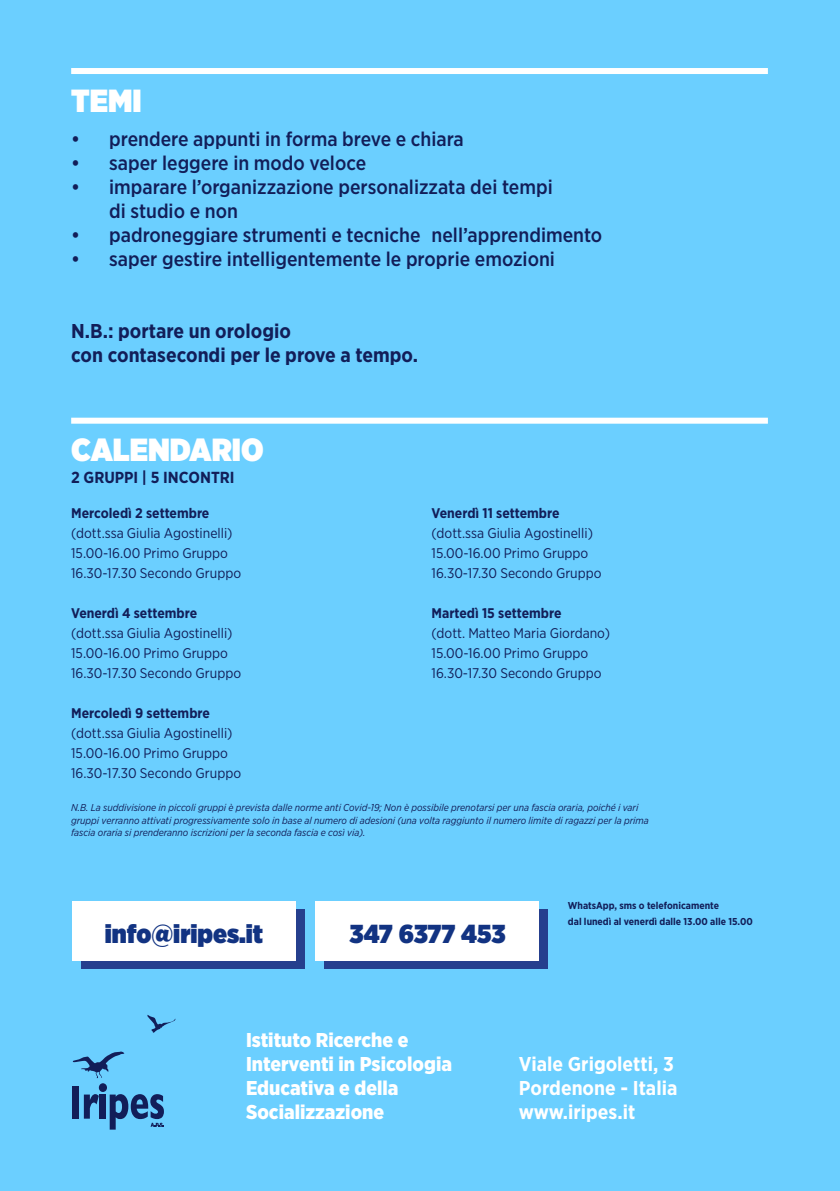
<style>
.page{position:relative;width:840px;height:1191px;background:#fff}
.page>*{position:absolute;margin:0;border:0;box-sizing:border-box;transform-origin:0 0}
.t1{font:900 32px "Gotham Narrow";color:#fff}
.t2{font:900 26px "Gotham Narrow";color:#123382}
.t3{font:500 20px "Gotham Narrow";color:#121e59}
.t4{font:900 20px/24px "Gotham Narrow";color:#fff}
.t5{font:700 20px "Gotham Narrow";color:#121e59}
.t6{font:700 20px "Gotham Narrow";color:#fff}
.t7{font:700 16px "Gotham Narrow";color:#121e59}
.t8{font:14px "Gotham Narrow";color:#121e59}
.t9{font:700 14px "Gotham Narrow";color:#121e59}
.t10{font:italic 10px/12px "Gotham Narrow";color:#121e59}
.t11{font:700 10px "Gotham Narrow";color:#121e59}
</style>
<div class="page">
<div style="left:0;top:0;width:839px;height:1191px;background:#6bcfff"></div>
<div style="left:71px;top:418px;width:696px;height:6px;background:#fff"></div>
<div style="left:71px;top:68px;width:696px;height:6px;background:#fff"></div>
<svg style="left:147px;top:1014px;width:29px;height:19px"></svg>
<svg style="left:72px;top:1051px;width:92px;height:78px"></svg>
<div style="left:324px;top:909px;width:224px;height:60px;background:#253f8e"></div>
<div style="left:81px;top:909px;width:224px;height:60px;background:#253f8e"></div>
<div style="left:315px;top:901px;width:224px;height:60px;background:#fff"></div>
<div style="left:72px;top:901px;width:224px;height:59px;background:#fff"></div>
<p class="t1" style="left:71px;top:79px;width:72px">TEMI</p>
<p class="t3" style="left:71px;top:126px;width:394px">• prendere appunti in forma breve e chiara</p>
<p class="t3" style="left:71px;top:150px;width:296px">• saper leggere in modo veloce</p>
<p class="t3" style="left:71px;top:174px;width:483px">• imparare l’organizzazione personalizzata dei tempi</p>
<p class="t3" style="left:109px;top:198px;width:130px">di studio e non</p>
<p class="t3" style="left:71px;top:222px;width:532px">• padroneggiare strumenti e tecniche nell’apprendimento</p>
<p class="t3" style="left:71px;top:246px;width:485px">• saper gestire intelligentemente le proprie emozioni</p>
<p class="t5" style="left:71px;top:318px;width:221px">N.B.: portare un orologio</p>
<p class="t5" style="left:71px;top:342px;width:348px">con contasecondi per le prove a tempo.</p>
<p class="t1" style="left:71px;top:428px;width:194px">CALENDARIO</p>
<p class="t7" style="left:71px;top:467px;width:165px">2 GRUPPI | 5 INCONTRI</p>
<p class="t9" style="left:71px;top:504px;width:140px">Mercoledì 2 settembre</p>
<p class="t8" style="left:71px;top:524px;width:163px">(dott.ssa Giulia Agostinelli)</p>
<p class="t8" style="left:71px;top:544px;width:158px">15.00-16.00 Primo Gruppo</p>
<p class="t8" style="left:71px;top:564px;width:171px">16.30-17.30 Secondo Gruppo</p>
<p class="t9" style="left:71px;top:604px;width:127px">Venerdì 4 settembre</p>
<p class="t8" style="left:71px;top:624px;width:163px">(dott.ssa Giulia Agostinelli)</p>
<p class="t8" style="left:71px;top:644px;width:158px">15.00-16.00 Primo Gruppo</p>
<p class="t8" style="left:71px;top:664px;width:171px">16.30-17.30 Secondo Gruppo</p>
<p class="t9" style="left:71px;top:704px;width:140px">Mercoledì 9 settembre</p>
<p class="t8" style="left:71px;top:724px;width:163px">(dott.ssa Giulia Agostinelli)</p>
<p class="t8" style="left:71px;top:744px;width:158px">15.00-16.00 Primo Gruppo</p>
<p class="t8" style="left:71px;top:764px;width:171px">16.30-17.30 Secondo Gruppo</p>
<p class="t9" style="left:431px;top:504px;width:129px">Venerdì 11 settembre</p>
<p class="t8" style="left:431px;top:524px;width:163px">(dott.ssa Giulia Agostinelli)</p>
<p class="t8" style="left:431px;top:544px;width:158px">15.00-16.00 Primo Gruppo</p>
<p class="t8" style="left:431px;top:564px;width:171px">16.30-17.30 Secondo Gruppo</p>
<p class="t9" style="left:431px;top:604px;width:131px">Martedì 15 settembre</p>
<p class="t8" style="left:431px;top:624px;width:180px">(dott. Matteo Maria Giordano)</p>
<p class="t8" style="left:431px;top:644px;width:158px">15.00-16.00 Primo Gruppo</p>
<p class="t8" style="left:431px;top:664px;width:171px">16.30-17.30 Secondo Gruppo</p>
<p class="t10" style="left:71px;top:801px;width:579px">N.B. La suddivisione in piccoli gruppi è prevista dalle norme anti Covid-19; Non è possibile prenotarsi per una fascia oraria, poiché i vari gruppi verranno attivati progressivamente solo in base al numero di adesioni (una volta raggiunto il numero limite di ragazzi per la prima fascia oraria si prenderanno iscrizioni per la seconda fascia e così via).</p>
<p class="t2" style="left:105px;top:916px;width:160px">info@iripes.it</p>
<p class="t2" style="left:349px;top:916px;width:157px">347 6377 453</p>
<p class="t11" style="left:567px;top:899px;width:152px">WhatsApp, sms o telefonicamente</p>
<p class="t11" style="left:567px;top:915px;width:186px">dal lunedì al venerdì dalle 13.00 alle 15.00</p>
<p class="t4" style="left:246px;top:1027px;width:207px">Istituto Ricerche e<br>Interventi in Psicologia<br>Educativa e della<br>Socializzazione</p>
<p class="t6" style="left:518px;top:1051px;width:156px">Viale Grigoletti, 3</p>
<p class="t6" style="left:518px;top:1075px;width:160px">Pordenone - Italia</p>
<p class="t6" style="left:518px;top:1099px;width:118px">www.iripes.it</p>
</div>
